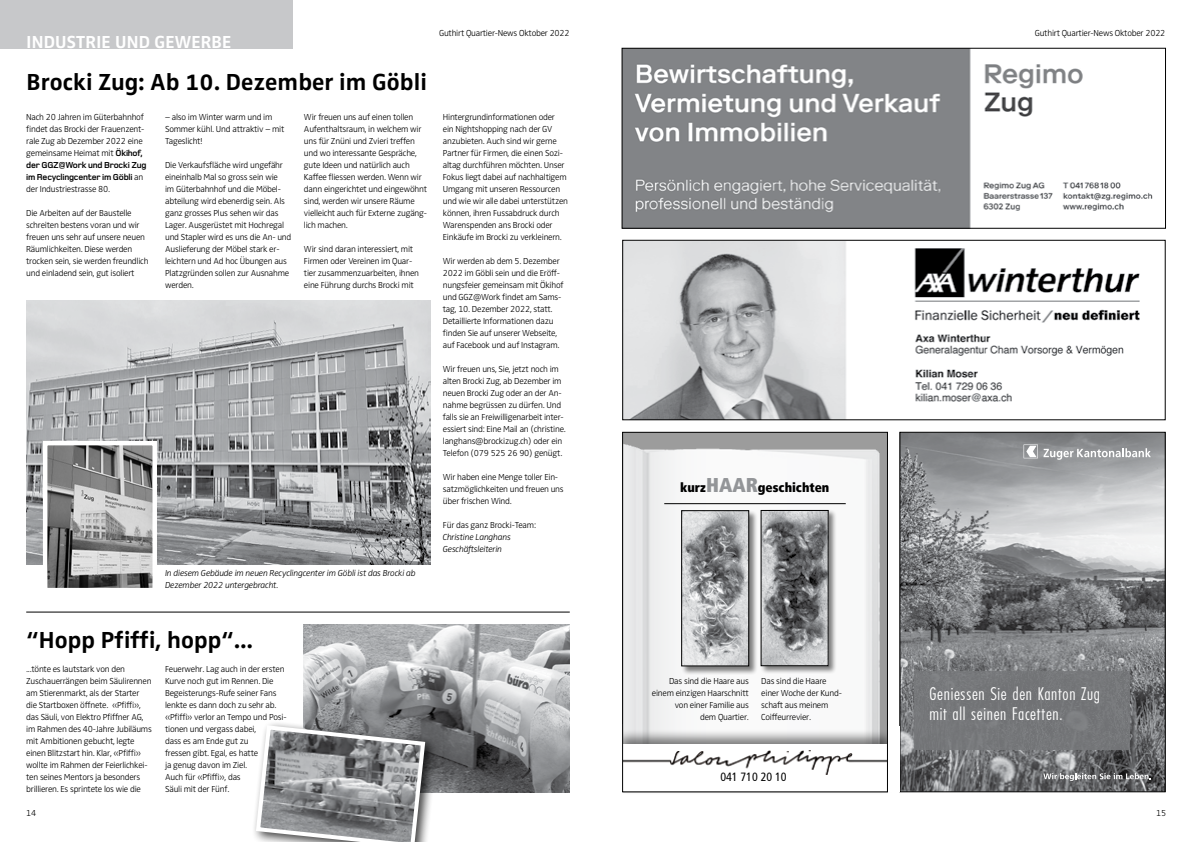
<style>
.page{position:relative;width:1191px;height:842px;background:#fff}
.page>*{position:absolute;margin:0;border:0;box-sizing:border-box;transform-origin:0 0}
.t1{font:700 24px "Zwo Corr";letter-spacing:-.025em;color:#000}
.t2{font:300 18.2px/20px "Futura Condensed BQ";letter-spacing:.04em;color:#fff}
.t3{font:700 18px "Zwo Corr";color:#fff}
.t4{font:900 condensed 13px "Frutiger";color:#000}
.t5{font:condensed 12px "Frutiger";color:#000}
.t6{font:300 9px/12px "Zwo";letter-spacing:-.025em;color:#000}
.t7{font:italic 300 9px/12px "Zwo";letter-spacing:-.025em;color:#000}
.t8{font:700 9px/12px "Foundry Monoline";letter-spacing:-.025em;color:#000}
.s1{font-family:"Foundry Monoline";font-weight:700}
.s2{font-family:"Zwo";font-weight:300}
.s3{font-size:20px;color:#939598}
</style>
<div class="page">
<div style="left:0;top:0;width:293px;height:48px;background:#c7c8ca"></div>
<img style="left:26px;top:300px;width:404px;height:264px">
<img style="left:48px;top:446px;width:104px;height:141px">
<div style="left:43px;top:441px;width:114px;height:151px;border:4px solid #fff"></div>
<svg style="left:901px;top:434px;width:262px;height:356px;background:#8a8c8e"></svg>
<div style="left:899px;top:432px;width:266px;height:360px;border:1px solid #000"></div>
<img style="left:624px;top:434px;width:261px;height:295px">
<div style="left:612px;top:729px;width:284px;height:67px;background:#000;opacity:.5"></div>
<div style="left:622px;top:744px;width:265px;height:48px;background:#fff"></div>
<img style="left:624px;top:751px;width:261px;height:23px">
<div style="left:887px;top:726px;width:12px;height:66px;background:#fff"></div>
<hr style="left:664px;top:503px;width:181px;height:1px;background:#000">
<div style="left:606px;top:724px;width:16px;height:73px;background:#fff"></div>
<img style="left:624px;top:50px;width:529px;height:176px">
<div style="left:622px;top:48px;width:543px;height:180px;border:1px solid #000"></div>
<img style="left:624px;top:242px;width:516px;height:176px">
<div style="left:622px;top:240px;width:543px;height:180px;border:1px solid #000"></div>
<div style="left:622px;top:432px;width:265px;height:360px;border:1px solid #000"></div>
<div style="left:681px;top:510px;width:76px;height:165px;background:#000;opacity:.5"></div>
<img style="left:683px;top:512px;width:64px;height:152px">
<div style="left:681px;top:510px;width:68px;height:156px;border:1px solid #000"></div>
<div style="left:760px;top:510px;width:76px;height:165px;background:#000;opacity:.5"></div>
<img style="left:763px;top:512px;width:63px;height:152px">
<div style="left:761px;top:510px;width:67px;height:156px;border:1px solid #000"></div>
<img style="left:304px;top:624px;width:265px;height:168px">
<div style="left:251px;top:720px;width:187px;height:122px;background:#000;opacity:.75"></div>
<svg style="left:254px;top:723px;width:173px;height:119px;background:#969799"></svg>
<hr style="left:26px;top:612px;width:544px;height:1px;background:#000">
<h3 class="t3" style="left:26px;top:31px;width:39px">industrie</h3>
<h3 class="t3" style="left:115px;top:31px;width:52px">un d gewerbe</h3>
<h1 class="t1" style="left:26px;top:68px;width:402px">Brocki Zug: Ab 10. Dezember im Göbli</h1>
<p class="t6" style="left:26px;top:111px;width:120px">Nach 20 Jahren im Güterbahnhof findet das Brocki der Frauenzent&shy;rale Zug ab Dezember 2022 eine gemeinsame Heimat mit <span class="s1">Ökihof,</span></p>
<p class="t8" style="left:26px;top:159px;width:122px">der GGZ@Work und Brocki Zug im Recyclingcenter im Göbli <span class="s2">an</span></p>
<p class="t6" style="left:26px;top:183px;width:85px">der Industriestrasse 80.</p>
<p class="t6" style="left:26px;top:207px;width:124px">Die Arbeiten auf der Baustelle schreiten bestens voran und wir freuen uns sehr auf unsere neuen<br>Räumlichkeiten. Diese werden trocken sein, sie werden freundlich und einladend sein, gut isoliert</p>
<p class="t6" style="left:304px;top:111px;width:125px">Wir freuen uns auf einen tollen<br>Aufenthaltsraum, in welchem wir uns für Znüni und Zvieri treffen und wo interessante Gespräche, gute Ideen und natürlich auch<br>Kaffee fliessen werden. Wenn wir dann eingerichtet und eingewöhnt sind, werden wir unsere Räume vielleicht auch für Externe zugäng&shy;lich machen.</p>
<p class="t6" style="left:304px;top:243px;width:117px">Wir sind daran interessiert, mit<br>Firmen oder Vereinen im Quar&shy;tier zusammenzuarbeiten, ihnen eine Führung durchs Brocki mit</p>
<p class="t6" style="left:165px;top:111px;width:121px">– also im Winter warm und im<br>Sommer kühl. Und attraktiv – mit<br>Tageslicht!</p>
<p class="t6" style="left:165px;top:159px;width:128px">Die Verkaufsfläche wird ungefähr eineinhalb Mal so gross sein wie<br>im Güterbahnhof und die Möbel&shy;abteilung wird ebenerdig sein. Als ganz grosses Plus sehen wir das<br>Lager. Ausgerüstet mit Hochregal und Stapler wird es uns die An- und<br>Auslieferung der Möbel stark er&shy;leichtern und Ad hoc Übungen aus<br>Platzgründen sollen zur Ausnahme werden.</p>
<p class="t7" style="left:165px;top:567px;width:252px">In diesem Gebäude im neuen Recyclingcenter im Göbli ist das Brocki ab<br>Dezember 2022 untergebracht.</p>
<p class="t6" style="left:439px;top:27px;width:132px">Guthirt Quartier-News Oktober 2022</p>
<p class="t6" style="left:443px;top:111px;width:127px">Hintergrundinformationen oder ein Nightshopping nach der GV anzubieten. Auch sind wir gerne Partner für Firmen, die einen Sozi&shy;altag durchführen möchten. Unser Fokus liegt dabei auf nachhaltigem Umgang mit unseren Ressourcen und wie wir alle dabei unterstützen können, ihren Fussabdruck durch Warenspenden ans Brocki oder Einkäufe im Brocki zu verkleinern.</p>
<p class="t6" style="left:443px;top:255px;width:122px">Wir werden ab dem 5. Dezember<br>2022 im Göbli sein und die Eröff&shy;nungsfeier gemeinsam mit Ökihof und GGZ@Work findet am Sams&shy;tag, 10. Dezember 2022, statt.<br>Detaillierte Informationen dazu finden Sie auf unserer Webseite, auf Facebook und auf Instagram.</p>
<p class="t6" style="left:443px;top:363px;width:124px">Wir freuen uns, Sie, jetzt noch im alten Brocki Zug, ab Dezember im neuen Brocki Zug oder an der An&shy;nahme begrüssen zu dürfen. Und falls sie an Freiwilligenarbeit inter&shy;essiert sind: Eine Mail an (christine. langhans@brockizug.ch) oder ein Telefon (079 525 26 90) genügt.</p>
<p class="t6" style="left:443px;top:471px;width:122px">Wir haben eine Menge toller Ein&shy;satzmöglichkeiten und freuen uns über frischen Wind.</p>
<p class="t6" style="left:443px;top:519px;width:95px">Für das ganz Brocki-Team:</p>
<p class="t7" style="left:443px;top:531px;width:69px">Christine Langhans<br>Geschäftsleiterin</p>
<h1 class="t1" style="left:26px;top:626px;width:228px">“Hopp Pfiffi, hopp“...</h1>
<p class="t6" style="left:26px;top:663px;width:127px">...tönte es lautstark von den Zuschauerrängen beim Säulirennen am Stierenmarkt, als der Starter die Startboxen öffnete. «Pfiffi», das Säuli, von Elektro Pfiffner AG, im Rahmen des 40-Jahre Jubiläums mit Ambitionen gebucht, legte einen Blitzstart hin. Klar, «Pfiffi» wollte im Rahmen der Feierlichkei&shy;ten seines Mentors ja besonders brillieren. Es sprintete los wie die</p>
<p class="t6" style="left:165px;top:663px;width:123px">Feuerwehr. Lag auch in der ersten<br>Kurve noch gut im Rennen. Die<br>Begeisterungs-Rufe seiner Fans lenkte es dann doch zu sehr ab. «Pfiffi» verlor an Tempo und Posi&shy;tionen und vergass dabei,<br>dass es am Ende gut zu<br>fressen gibt. Egal, es hatte<br>ja genug davon im Ziel.<br>Auch für «Pfiffi», das<br>Säuli mit der Fünf.</p>
<p class="t6" style="left:26px;top:807px;width:12px">14</p>
<h3 class="t4" style="left:680px;top:479px;width:151px">kurz<span class="s3">HAAR</span>geschichten</h3>
<p class="t6" style="left:652px;top:675px;width:98px;text-align:right">Das sind die Haare aus einem einzigen Haarschnitt von einer Familie aus<br>dem Quartier.</p>
<p class="t6" style="left:761px;top:675px;width:82px">Das sind die Haare einer Woche der Kund&shy;schaft aus meinem<br>Coiffeurrevier.</p>
<h3 class="t5" style="left:720px;top:770px;width:68px">041 710 20 10</h3>
<p class="t6" style="left:1034px;top:27px;width:132px">Guthirt Quartier-News Oktober 2022</p>
<h2 class="t2" style="left:929px;top:684px;width:172px">Geniessen Sie den Kanton Zug mit all seinen Facetten.</h2>
<p class="t6" style="left:1156px;top:807px;width:12px">15</p>
</div>
